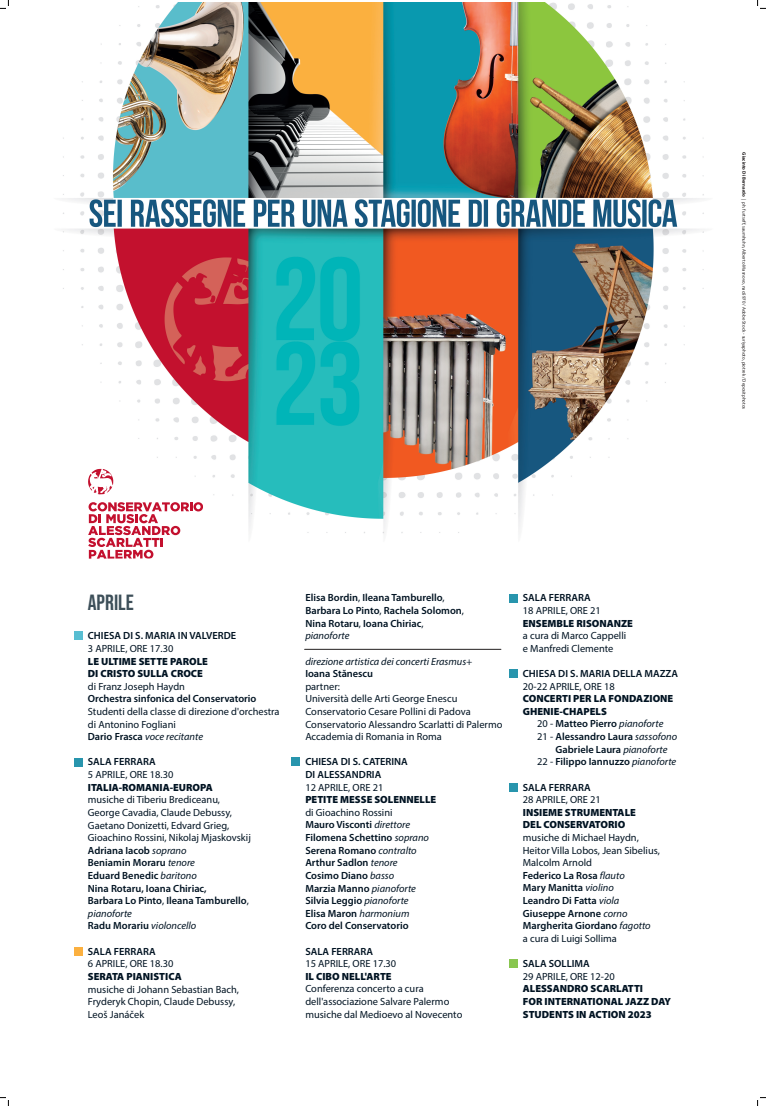
<style>
.page{position:relative;width:766px;height:1106px;background:#fff}
.page>*{position:absolute;margin:0;border:0;box-sizing:border-box;transform-origin:0 0}
.t1{font:700 22px "Bebas Neue Pro";color:#3d4f59}
.t2{font:10.4px/12.6px "Myriad Pro";color:#001322}
.t3{font:600 10.4px/12.6px "Myriad Pro";color:#001322}
.t4{font:900 10.4px/12.6px "Myriad Pro";color:#001322}
.t5{font:italic 10.4px "Myriad Pro";color:#001322}
.t6{font:4.8px "Myriad Pro";color:#231f20}
.s1{font-weight:700}
.s2{font-weight:600}
.s3{font-style:italic}
.s4{font-weight:400}
.s5{font-weight:400;font-style:italic}
</style>
<div class="page">
<img style="left:62px;top:3px;width:643px;height:789px">
<svg style="left:88px;top:502px;width:115px;height:56px"></svg>
<svg style="left:88px;top:468px;width:25px;height:26px"></svg>
<div style="left:75px;top:631px;width:8px;height:8px;background:#58bed2"></div>
<div style="left:75px;top:758px;width:8px;height:8px;background:#2895ad"></div>
<div style="left:509px;top:959px;width:8px;height:8px;background:#89c650"></div>
<div style="left:509px;top:782px;width:8px;height:9px;background:#2895ad"></div>
<div style="left:291px;top:757px;width:9px;height:9px;background:#2895ad"></div>
<div style="left:75px;top:946px;width:8px;height:9px;background:#fbb03f"></div>
<div style="left:509px;top:669px;width:8px;height:8px;background:#2895ad"></div>
<hr style="left:304px;top:649px;width:196px;height:1px;background:#231f20">
<div style="left:509px;top:594px;width:8px;height:8px;background:#2895ad"></div>
<svg style="left:0;top:0;width:9px;height:9px"></svg>
<svg style="left:0;top:1097px;width:9px;height:8px"></svg>
<svg style="left:757px;top:0;width:8px;height:9px"></svg>
<svg style="left:757px;top:1097px;width:8px;height:8px"></svg>
<p class="t6" style="left:746px;top:152px;width:258px;rotate:90deg"><span class="s1">Giacinto Di Bernardo</span> | ph. furtseff, saumhuhn, Alberto Masnovo, nao5970 / Adobe Stock - suriyaphoto, piotrek / Depositphotos</p>
<h1 class="t1" style="left:88px;top:589px;width:47px">APRILE</h1>
<p class="t3" style="left:88px;top:629px;width:150px">CHIESA DI S. MARIA IN VALVERDE</p>
<p class="t2" style="left:88px;top:642px;width:87px">3 APRILE, ORE 17.30</p>
<p class="t4" style="left:88px;top:654px;width:122px">LE ULTIME SETTE PAROLE<br>DI CRISTO SULLA CROCE</p>
<p class="t2" style="left:88px;top:679px;width:99px">di Franz Joseph Haydn</p>
<p class="t3" style="left:88px;top:692px;width:170px">Orchestra sinfonica del Conservatorio</p>
<p class="t2" style="left:88px;top:705px;width:193px">Studenti della classe di direzione d'orchestra di Antonino Fogliani<br><span class="s2">Dario Frasca</span> <span class="s3">voce recitante</span></p>
<p class="t3" style="left:88px;top:755px;width:69px">SALA FERRARA</p>
<p class="t2" style="left:88px;top:768px;width:87px">5 APRILE, ORE 18.30</p>
<p class="t4" style="left:88px;top:780px;width:126px">ITALIA-ROMANIA-EUROPA</p>
<p class="t2" style="left:88px;top:793px;width:164px">musiche di Tiberiu Brediceanu,<br>George Cavadia, Claude Debussy,<br>Gaetano Donizetti, Edvard Grieg,<br>Gioachino Rossini, Nikolaj Mjaskovskij<br><span class="s2">Adriana Iacob</span> <span class="s3">soprano<br></span><span class="s2">Beniamin Moraru</span> <span class="s3">tenore<br></span><span class="s2">Eduard Benedic</span> <span class="s3">baritono<br></span><span class="s2">Nina Rotaru, Ioana Chiriac,<br>Barbara Lo Pinto</span>, <span class="s2">Ileana Tamburello</span>, <span class="s3">pianoforte<br></span><span class="s2">Radu Morariu</span> <span class="s3">violoncello</span></p>
<p class="t3" style="left:88px;top:944px;width:69px">SALA FERRARA</p>
<p class="t2" style="left:88px;top:957px;width:87px">6 APRILE, ORE 18.30</p>
<p class="t4" style="left:88px;top:969px;width:95px">SERATA PIANISTICA</p>
<p class="t2" style="left:88px;top:982px;width:152px">musiche di Johann Sebastian Bach,<br>Fryderyk Chopin, Claude Debussy,<br>Leoš Janáček</p>
<p class="t3" style="left:305px;top:591px;width:160px">Elisa Bordin<span class="s4">,</span> Ileana Tamburello<span class="s4">,<br></span>Barbara Lo Pinto<span class="s4">,</span> Rachela Solomon<span class="s4">,<br></span>Nina Rotaru<span class="s4">,</span> Ioana Chiriac<span class="s4">, </span><span class="s5">pianoforte</span></p>
<p class="t5" style="left:305px;top:654px;width:168px">direzione artistica dei concerti Erasmus+</p>
<p class="t3" style="left:305px;top:667px;width:69px">Ioana Stănescu</p>
<p class="t2" style="left:305px;top:679px;width:198px">partner:<br>Università delle Arti George Enescu<br>Conservatorio Cesare Pollini di Padova<br>Conservatorio Alessandro Scarlatti di Palermo<br>Accademia di Romania in Roma</p>
<p class="t3" style="left:305px;top:755px;width:104px">CHIESA DI S. CATERINA<br>DI ALESSANDRIA</p>
<p class="t2" style="left:305px;top:780px;width:79px">12 APRILE, ORE 21</p>
<p class="t4" style="left:305px;top:793px;width:132px">PETITE MESSE SOLENNELLE</p>
<p class="t3" style="left:305px;top:805px;width:125px"><span class="s4">di Gioachino Rossini<br></span>Mauro Visconti <span class="s5">direttore<br></span>Filomena Schettino <span class="s5">soprano<br></span>Serena Romano <span class="s5">contralto<br></span>Arthur Sadlon <span class="s5">tenore<br></span>Cosimo Diano <span class="s5">basso<br></span>Marzia Manno <span class="s5">pianoforte<br></span>Silvia Leggio <span class="s5">pianoforte<br></span>Elisa Maron <span class="s5">harmonium<br></span>Coro del Conservatorio</p>
<p class="t3" style="left:305px;top:944px;width:69px">SALA FERRARA</p>
<p class="t2" style="left:305px;top:957px;width:92px">15 APRILE, ORE 17.30</p>
<p class="t4" style="left:305px;top:969px;width:88px">IL CIBO NELL'ARTE</p>
<p class="t2" style="left:305px;top:982px;width:158px">Conferenza concerto a cura dell'associazione Salvare Palermo musiche dal Medioevo al Novecento</p>
<p class="t3" style="left:522px;top:591px;width:69px">SALA FERRARA</p>
<p class="t2" style="left:522px;top:604px;width:79px">18 APRILE, ORE 21</p>
<p class="t4" style="left:522px;top:616px;width:112px">ENSEMBLE RISONANZE</p>
<p class="t2" style="left:522px;top:629px;width:105px">a cura di Marco Cappelli e Manfredi Clemente</p>
<p class="t3" style="left:522px;top:667px;width:157px">CHIESA DI S. MARIA DELLA MAZZA</p>
<p class="t2" style="left:522px;top:679px;width:93px">20-22 APRILE, ORE 18</p>
<p class="t4" style="left:522px;top:692px;width:152px">CONCERTI PER LA FONDAZIONE<br>GHENIE-CHAPELS</p>
<p class="t3" style="left:537px;top:717px;width:127px"><span class="s4">20 -</span> Matteo Pierro <span class="s5">pianoforte</span></p>
<p class="t3" style="left:537px;top:730px;width:141px"><span class="s4">21 -</span> Alessandro Laura <span class="s5">sassofono</span></p>
<p class="t3" style="left:555px;top:742px;width:113px">Gabriele Laura <span class="s5">pianoforte</span></p>
<p class="t3" style="left:537px;top:755px;width:140px"><span class="s4">22 -</span> Filippo Iannuzzo <span class="s5">pianoforte</span></p>
<p class="t3" style="left:522px;top:780px;width:69px">SALA FERRARA</p>
<p class="t2" style="left:522px;top:793px;width:79px">28 APRILE, ORE 21</p>
<p class="t4" style="left:522px;top:805px;width:114px">INSIEME STRUMENTALE<br>DEL CONSERVATORIO</p>
<p class="t2" style="left:522px;top:831px;width:138px">musiche di Michael Haydn,<br>Heitor Villa Lobos, Jean Sibelius,<br>Malcolm Arnold<br><span class="s2">Federico La Rosa</span> <span class="s3">flauto<br></span><span class="s2">Mary Manitta</span> <span class="s3">violino<br></span><span class="s2">Leandro Di Fatta</span> <span class="s3">viola<br></span><span class="s2">Giuseppe Arnone</span> <span class="s3">corno<br></span><span class="s2">Margherita Giordano</span> <span class="s3">fagotto<br></span>a cura di Luigi Sollima</p>
<p class="t3" style="left:522px;top:956px;width:68px">SALA SOLLIMA</p>
<p class="t2" style="left:522px;top:969px;width:93px">29 APRILE, ORE 12-20</p>
<p class="t4" style="left:522px;top:982px;width:149px">ALESSANDRO SCARLATTI<br>FOR INTERNATIONAL JAZZ DAY<br>STUDENTS IN ACTION 2023</p>
</div>
